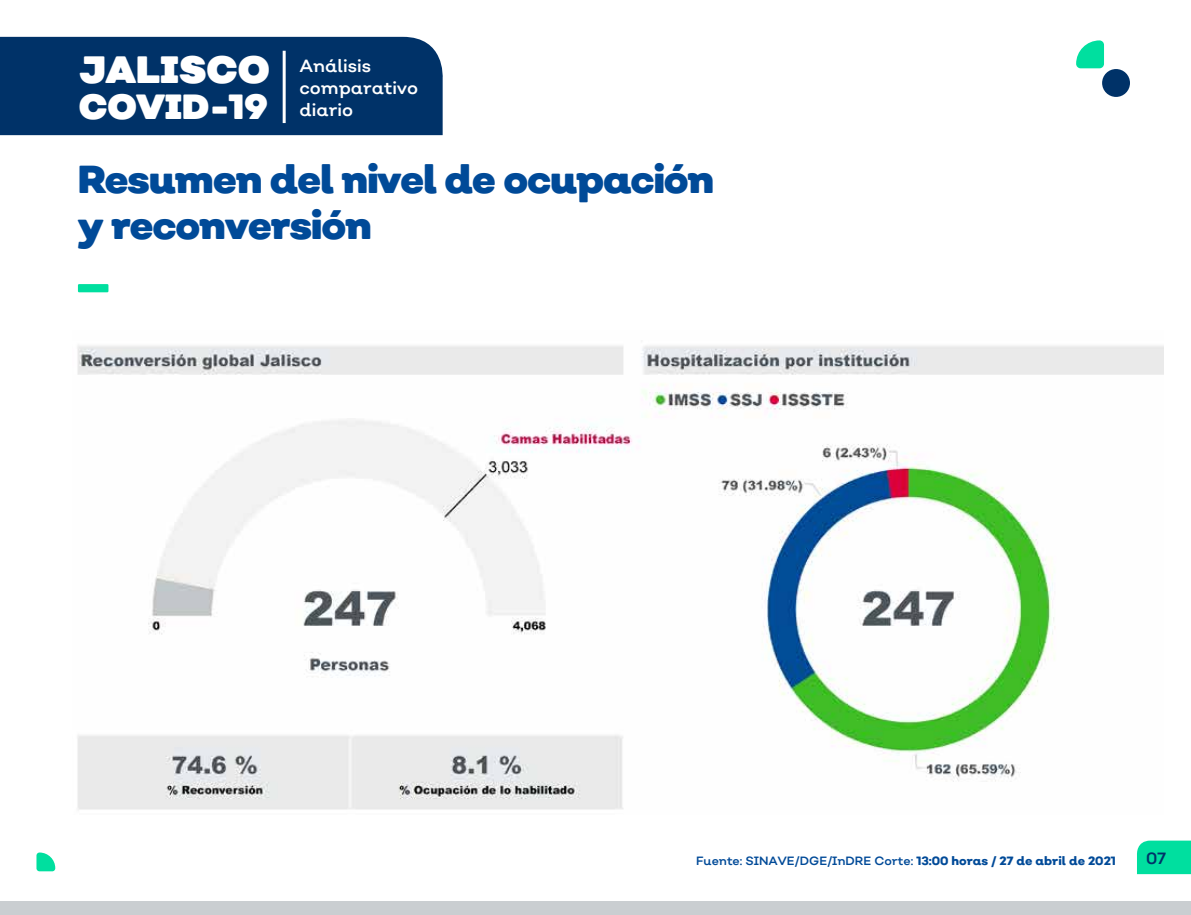
<style>
.page{position:relative;width:1191px;height:915px;background:#fff}
.page>*{position:absolute;margin:0;border:0;box-sizing:border-box;transform-origin:0 0}
.t1{font:900 50.7px "Nutmeg";color:#00df9f}
.t2{font:900 39px/45.9px "Nutmeg";letter-spacing:-.03em;color:#004a98}
.t3{font:900 38.1px "Nutmeg";color:#fff}
.t4{font:900 34.95px "Nutmeg";color:#fff}
.t5{font:17.7px/22.4px "Nutmeg";color:#fff}
.t6{font:16.35px "Nutmeg";color:#003268}
.t7{font:12px "Nutmeg";color:#004a98}
.s1{font-weight:800}
</style>
<div class="page">
<img style="left:77px;top:345px;width:1086px;height:465px">
<div style="left:0;top:37px;width:443px;height:98px;background:#003268"></div>
<div style="left:0;top:901px;width:1191px;height:13px;background:#caced1"></div>
<div style="left:1137px;top:840px;width:54px;height:33px;background:#00df9f"></div>
<svg style="left:1076px;top:40px;width:28px;height:28px"></svg>
<div style="left:36px;top:852px;width:19px;height:19px;background:#00df9f;border-radius:3px"></div>
<div style="left:1102px;top:69px;width:28px;height:28px;background:#003268;border-radius:50%"></div>
<hr style="left:283px;top:51px;width:3px;height:72px;background:#fff">
<h3 class="t3" style="left:79px;top:44px;width:192px">JALISCO</h3>
<h3 class="t4" style="left:79px;top:84px;width:191px">COVID-19</h3>
<h3 class="t5" style="left:299px;top:54px;width:120px">Análisis comparativo diario</h3>
<h2 class="t2" style="left:78px;top:157px;width:638px">Resumen del nivel de ocupación y reconversión</h2>
<h1 class="t1" style="left:78px;top:228px;width:32px">_</h1>
<p class="t7" style="left:696px;top:852px;width:421px">Fuente: SINAVE/DGE/InDRE Corte: <span class="s1">13:00 horas / 27 de abril de 2021</span></p>
<h3 class="t6" style="left:1146px;top:847px;width:21px">07</h3>
</div>
